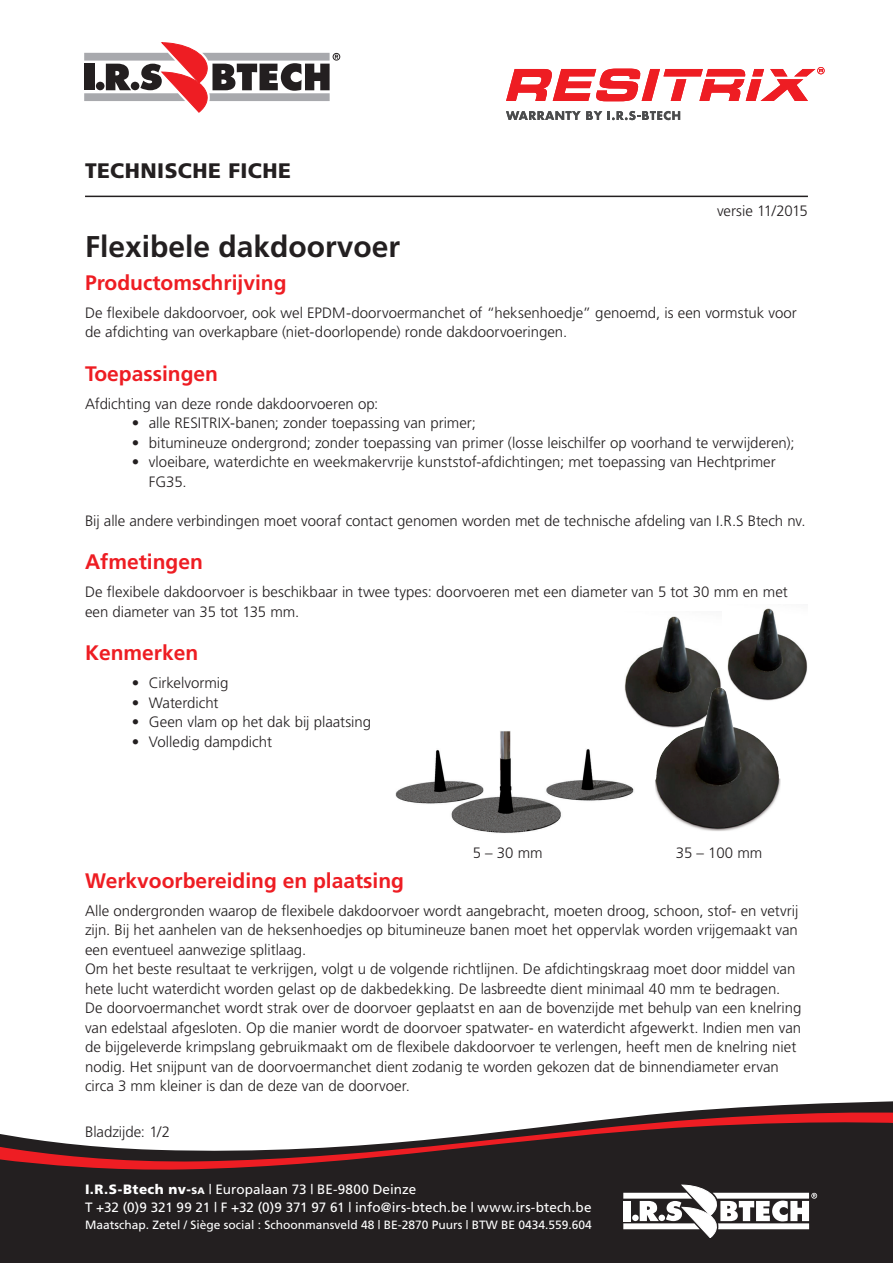
<style>
.page{position:relative;width:893px;height:1263px;background:#fff}
.page>*{position:absolute;margin:0;border:0;box-sizing:border-box;transform-origin:0 0}
.t1{font:700 30px "Frutiger";color:#231f20}
.t2{font:700 21px "Frutiger";color:#ee1d23}
.t3{font:900 21px "Frutiger";letter-spacing:.02em;color:#231f20}
.t4{font:300 15px/19.5px "Frutiger";color:#231f20}
.t5{font:13.5px/18px "Frutiger";letter-spacing:.005em;color:#fff}
.t6{font:12px "Frutiger";color:#fff}
.s1{font-weight:900}
.s2{font-weight:900;font-size:9.45px}
</style>
<div class="page">
<img style="left:395px;top:731px;width:239px;height:102px">
<svg style="left:0;top:1101px;width:893px;height:162px;background:#353132"></svg>
<svg style="left:0;top:1109px;width:893px;height:63px;fill:#231f20"></svg>
<svg style="left:623px;top:1185px;width:194px;height:52px"></svg>
<hr style="left:85px;top:196px;width:723px;height:1px;background:#231f20">
<svg style="left:84px;top:43px;width:256px;height:69px"></svg>
<svg style="left:506px;top:67px;width:319px;height:34px"></svg>
<svg style="left:506px;top:111px;width:96px;height:9px"></svg>
<svg style="left:608px;top:111px;width:72px;height:9px"></svg>
<img style="left:727px;top:608px;width:81px;height:91px">
<img style="left:624px;top:616px;width:97px;height:109px">
<img style="left:655px;top:689px;width:126px;height:142px">
<h2 class="t3" style="left:85px;top:158px;width:208px">TECHNISCHE FICHE</h2>
<p class="t4" style="left:717px;top:201px;width:92px">versie 11/2015</p>
<h1 class="t1" style="left:85px;top:229px;width:317px">Flexibele dakdoorvoer</h1>
<h2 class="t2" style="left:85px;top:270px;width:203px">Productomschrijving</h2>
<p class="t4" style="left:85px;top:303px;width:713px">De flexibele dakdoorvoer, ook wel EPDM-doorvoermanchet of “heksenhoedje” genoemd, is een vormstuk voor de afdichting van overkapbare (niet-doorlopende) ronde dakdoorvoeringen.</p>
<h2 class="t2" style="left:85px;top:361px;width:135px">Toepassingen</h2>
<p class="t4" style="left:85px;top:394px;width:295px">Afdichting van deze ronde dakdoorvoeren op:</p>
<p class="t4" style="left:132px;top:413px;width:346px">• alle RESITRIX-banen; zonder toepassing van primer;</p>
<p class="t4" style="left:132px;top:433px;width:664px">• bitumineuze ondergrond; zonder toepassing van primer (losse leischilfer op voorhand te verwijderen);</p>
<p class="t4" style="left:149px;top:452px;width:628px;text-indent:-17px">• vloeibare, waterdichte en weekmakervrije kunststof-afdichtingen; met toepassing van Hechtprimer<br>FG35.</p>
<p class="t4" style="left:85px;top:511px;width:722px">Bij alle andere verbindingen moet vooraf contact genomen worden met de technische afdeling van I.R.S Btech nv.</p>
<h2 class="t2" style="left:85px;top:550px;width:119px">Afmetingen</h2>
<p class="t4" style="left:85px;top:582px;width:704px">De flexibele dakdoorvoer is beschikbaar in twee types: doorvoeren met een diameter van 5 tot 30 mm en met een diameter van 35 tot 135 mm.</p>
<h2 class="t2" style="left:85px;top:641px;width:115px">Kenmerken</h2>
<p class="t4" style="left:132px;top:673px;width:98px">• Cirkelvormig</p>
<p class="t4" style="left:132px;top:693px;width:88px">• Waterdicht</p>
<p class="t4" style="left:132px;top:712px;width:241px">• Geen vlam op het dak bij plaatsing</p>
<p class="t4" style="left:132px;top:732px;width:142px">• Volledig dampdicht</p>
<p class="t4" style="left:473px;top:843px;width:72px">5 – 30 mm</p>
<p class="t4" style="left:676px;top:843px;width:88px">35 – 100 mm</p>
<h2 class="t2" style="left:85px;top:868px;width:320px">Werkvoorbereiding en plaatsing</h2>
<p class="t4" style="left:85px;top:901px;width:718px">Alle ondergronden waarop de flexibele dakdoorvoer wordt aangebracht, moeten droog, schoon, stof- en vetvrij zijn. Bij het aanhelen van de heksenhoedjes op bitumineuze banen moet het oppervlak worden vrijgemaakt van een eventueel aanwezige splitlaag.<br>Om het beste resultaat te verkrijgen, volgt u de volgende richtlijnen. De afdichtingskraag moet door middel van hete lucht waterdicht worden gelast op de dakbedekking. De lasbreedte dient minimaal 40 mm te bedragen.<br>De doorvoermanchet wordt strak over de doorvoer geplaatst en aan de bovenzijde met behulp van een knelring van edelstaal afgesloten. Op die manier wordt de doorvoer spatwater- en waterdicht afgewerkt. Indien men van de bijgeleverde krimpslang gebruikmaakt om de flexibele dakdoorvoer te verlengen, heeft men de knelring niet nodig. Het snijpunt van de doorvoermanchet dient zodanig te worden gekozen dat de binnendiameter ervan circa 3 mm kleiner is dan de deze van de doorvoer.</p>
<p class="t4" style="left:85px;top:1121px;width:87px">Bladzijde: 1/2</p>
<p class="t5" style="left:85px;top:1181px;width:508px"><span class="s1">I.R.S-Btech nv-</span><span class="s2">sa</span> | Europalaan 73 | BE-9800 Deinze<br>T +32 (0)9 321 99 21 | F +32 (0)9 371 97 61 | info@irs-btech.be | www.irs-btech.be</p>
<p class="t6" style="left:85px;top:1218px;width:508px">Maatschap. Zetel / Siège social : Schoonmansveld 48 | BE-2870 Puurs | BTW BE 0434.559.604</p>
</div>
